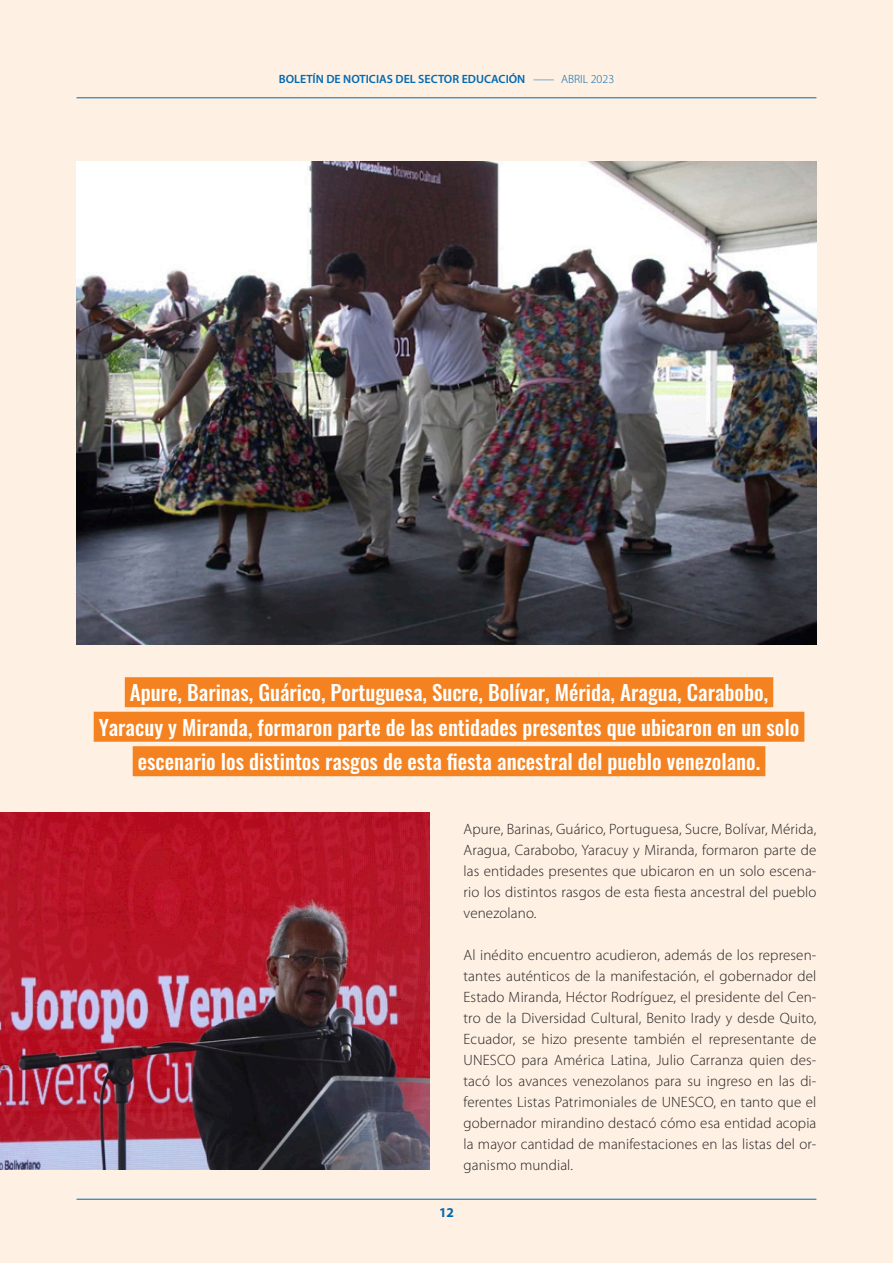
<style>
.page{position:relative;width:893px;height:1263px;background:#fef0e2}
.page>*{position:absolute;margin:0;border:0;box-sizing:border-box;transform-origin:0 0}
.t1{font:500 21px "Oswald";color:#fff}
.cuerpo_de_texto_gene{font:300 15px/21px "Myriad Pro";letter-spacing:.01em;color:#231f20;text-align:justify}
.t2{font:700 13.5px "Myriad Pro";color:#0069b4}
.t3{font:600 12px "Myriad Pro";color:#0069b4}
.s1{font-weight:300}
</style>
<div class="page">
<hr style="left:77px;top:97px;width:739px;height:1px;background:#0069b4">
<hr style="left:77px;top:1199px;width:739px;height:1px;background:#0069b4">
<div style="left:125px;top:677px;width:648px;height:30px;background:#f58220"></div>
<div style="left:94px;top:712px;width:710px;height:30px;background:#f58220"></div>
<div style="left:133px;top:746px;width:632px;height:30px;background:#f58220"></div>
<img style="left:0;top:813px;width:429px;height:357px">
<img style="left:77px;top:162px;width:739px;height:483px">
<p class="t3" style="left:279px;top:71px;width:337px">BOLETÍN DE NOTICIAS DEL SECTOR EDUCACIÓN <span class="s1">–––– ABRIL 2023</span></p>
<p class="t1" style="left:130px;top:682px;width:640px">Apure, Barinas, Guárico, Portuguesa, Sucre, Bolívar, Mérida, Aragua, Carabobo,</p>
<p class="t1" style="left:99px;top:716px;width:702px">Yaracuy y Miranda, formaron parte de las entidades presentes que ubicaron en un solo</p>
<p class="t1" style="left:138px;top:751px;width:624px">escenario los distintos rasgos de esta fiesta ancestral del pueblo venezolano.</p>
<p class="cuerpo_de_texto_gene" style="left:463px;top:818px;width:354px">Apure, Barinas, Guárico, Portuguesa, Sucre, Bolívar, Mérida, Aragua, Carabobo, Yaracuy y Miranda, formaron parte de las entidades presentes que ubicaron en un solo escena&shy;rio los distintos rasgos de esta fiesta ancestral del pueblo venezolano.</p>
<p class="cuerpo_de_texto_gene" style="left:463px;top:944px;width:354px">Al inédito encuentro acudieron, además de los represen&shy;tantes auténticos de la manifestación, el gobernador del Estado Miranda, Héctor Rodríguez, el presidente del Cen&shy;tro de la Diversidad Cultural, Benito Irady y desde Quito, Ecuador, se hizo presente también el representante de UNESCO para América Latina, Julio Carranza quien des&shy;tacó los avances venezolanos para su ingreso en las di&shy;ferentes Listas Patrimoniales de UNESCO, en tanto que el gobernador mirandino destacó cómo esa entidad acopia la mayor cantidad de manifestaciones en las listas del or&shy;ganismo mundial.</p>
<p class="t2" style="left:439px;top:1204px;width:16px">12</p>
</div>
